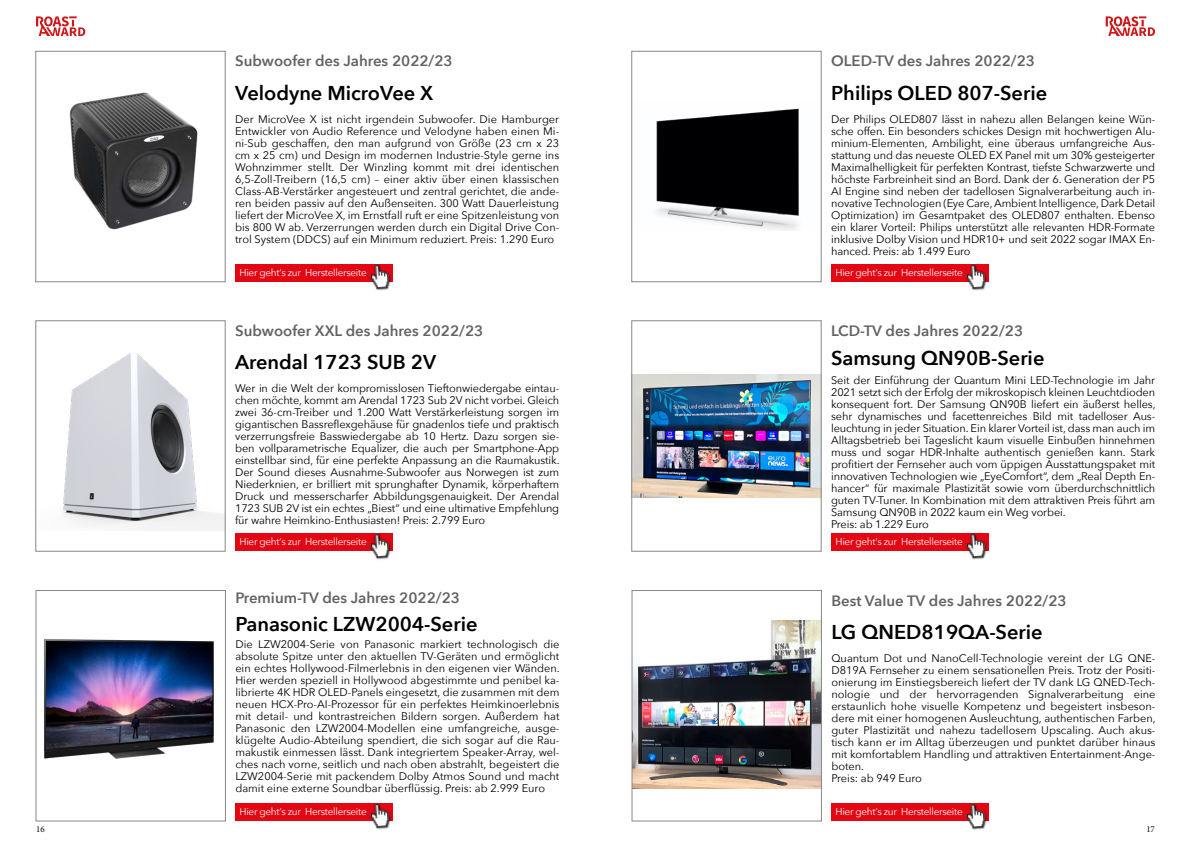
<style>
.page{position:relative;width:1191px;height:842px;background:#fff}
.page>*{position:absolute;margin:0;border:0;box-sizing:border-box;transform-origin:0 0}
.t1{font:600 20px "Avenir Next";color:#000}
.t2{font:600 15px "Avenir Next";color:#646363}
.t3{font:11px/12px "Avenir Next";letter-spacing:-.01em;color:#000;text-align:justify}
.t4{font:10px "Avenir Next";letter-spacing:-.03em;color:#fff}
.t5{font:9px "Minion Pro";color:#000}
</style>
<div class="page">
<img style="left:69px;top:92px;width:129px;height:138px">
<div style="left:36px;top:51px;width:189px;height:231px;border:1px solid #878787"></div>
<img style="left:63px;top:353px;width:160px;height:178px">
<img style="left:44px;top:639px;width:170px;height:120px">
<div style="left:36px;top:590px;width:190px;height:231px;border:1px solid #878787"></div>
<svg style="left:36px;top:16px;width:50px;height:20px"></svg>
<img style="left:656px;top:108px;width:143px;height:123px">
<div style="left:631px;top:51px;width:190px;height:231px;border:1px solid #878787"></div>
<img style="left:633px;top:375px;width:186px;height:122px">
<div style="left:631px;top:320px;width:190px;height:231px;border:1px solid #878787"></div>
<svg style="left:1105px;top:16px;width:50px;height:20px"></svg>
<div style="left:831px;top:533px;width:157px;height:18px;background:#e30613"></div>
<img style="left:965px;top:533px;width:22px;height:27px">
<img style="left:634px;top:621px;width:185px;height:167px">
<div style="left:632px;top:590px;width:189px;height:231px;border:1px solid #878787"></div>
<div style="left:235px;top:264px;width:157px;height:18px;background:#e30613"></div>
<img style="left:369px;top:264px;width:22px;height:26px">
<div style="left:235px;top:533px;width:157px;height:18px;background:#e30613"></div>
<img style="left:369px;top:533px;width:22px;height:27px">
<div style="left:235px;top:803px;width:157px;height:18px;background:#e30613"></div>
<img style="left:369px;top:802px;width:22px;height:27px">
<div style="left:831px;top:264px;width:157px;height:18px;background:#e30613"></div>
<img style="left:965px;top:264px;width:22px;height:26px">
<div style="left:831px;top:803px;width:157px;height:18px;background:#e30613"></div>
<img style="left:965px;top:803px;width:22px;height:27px">
<h2 class="t2" style="left:235px;top:48px;width:219px">Subwoofer des Jahres 2022/23</h2>
<h1 class="t1" style="left:235px;top:76px;width:200px">Velodyne MicroVee X</h1>
<p class="t3" style="left:235px;top:112px;width:326px">Der MicroVee X ist nicht irgendein Subwoofer. Die Hamburger Entwickler von Audio Reference und Velodyne haben einen Mi&shy;ni-Sub geschaffen, den man aufgrund von Größe (23 cm x 23 cm x 25 cm) und Design im modernen Industrie-Style gerne ins Wohnzimmer stellt. Der Winzling kommt mit drei identischen 6,5-Zoll-Treibern (16,5 cm) – einer aktiv über einen klassischen Class-AB-Verstärker angesteuert und zentral gerichtet, die ande&shy;ren beiden passiv auf den Außenseiten. 300 Watt Dauerleistung liefert der MicroVee X, im Ernstfall ruft er eine Spitzenleistung von bis 800 W ab. Verzerrungen werden durch ein Digital Drive Con&shy;trol System (DDCS) auf ein Minimum reduziert. Preis: 1.290 Euro</p>
<p class="t4" style="left:239px;top:264px;width:129px">Hier geht‘s zur Herstellerseite</p>
<h2 class="t2" style="left:235px;top:318px;width:250px">Subwoofer XXL des Jahres 2022/23</h2>
<h1 class="t1" style="left:235px;top:345px;width:202px">Arendal 1723 SUB 2V</h1>
<p class="t3" style="left:235px;top:382px;width:326px">Wer in die Welt der kompromisslosen Tieftonwiedergabe eintau&shy;chen möchte, kommt am Arendal 1723 Sub 2V nicht vorbei. Gleich zwei 36-cm-Treiber und 1.200 Watt Verstärkerleistung sorgen im gigantischen Bassreflexgehäuse für gnadenlos tiefe und praktisch verzerrungsfreie Basswiedergabe ab 10 Hertz. Dazu sorgen sie&shy;ben vollparametrische Equalizer, die auch per Smartphone-App einstellbar sind, für eine perfekte Anpassung an die Raumakustik.<br>Der Sound dieses Ausnahme-Subwoofer aus Norwegen ist zum Niederknien, er brilliert mit sprunghafter Dynamik, körperhaftem Druck und messerscharfer Abbildungsgenauigkeit. Der Arendal 1723 SUB 2V ist ein echtes „Biest“ und eine ultimative Empfehlung für wahre Heimkino-Enthusiasten! Preis: 2.799 Euro</p>
<p class="t4" style="left:239px;top:533px;width:129px">Hier geht‘s zur Herstellerseite</p>
<h2 class="t2" style="left:235px;top:585px;width:226px">Premium-TV des Jahres 2022/23</h2>
<h1 class="t1" style="left:235px;top:606px;width:244px">Panasonic LZW2004-Serie</h1>
<p class="t3" style="left:235px;top:638px;width:326px">Die LZW2004-Serie von Panasonic markiert technologisch die absolute Spitze unter den aktuellen TV-Geräten und ermöglicht ein echtes Hollywood-Filmerlebnis in den eigenen vier Wänden.<br>Hier werden speziell in Hollywood abgestimmte und penibel ka&shy;librierte 4K HDR OLED-Panels eingesetzt, die zusammen mit dem neuen HCX-Pro-AI-Prozessor für ein perfektes Heimkinoerlebnis mit detail- und kontrastreichen Bildern sorgen. Außerdem hat Panasonic den LZW2004-Modellen eine umfangreiche, ausge&shy;klügelte Audio-Abteilung spendiert, die sich sogar auf die Rau&shy;makustik einmessen lässt. Dank integriertem Speaker-Array, wel&shy;ches nach vorne, seitlich und nach oben abstrahlt, begeistert die LZW2004-Serie mit packendem Dolby Atmos Sound und macht damit eine externe Soundbar überflüssig. Preis: ab 2.999 Euro</p>
<p class="t4" style="left:239px;top:803px;width:129px">Hier geht‘s zur Herstellerseite</p>
<h2 class="t2" style="left:831px;top:48px;width:205px">OLED-TV des Jahres 2022/23</h2>
<h1 class="t1" style="left:831px;top:76px;width:218px">Philips OLED 807-Serie</h1>
<p class="t3" style="left:831px;top:112px;width:326px">Der Philips OLED807 lässt in nahezu allen Belangen keine Wün&shy;sche offen. Ein besonders schickes Design mit hochwertigen Alu&shy;minium-Elementen, Ambilight, eine überaus umfangreiche Aus&shy;stattung und das neueste OLED EX Panel mit um 30% gesteigerter Maximalhelligkeit für perfekten Kontrast, tiefste Schwarzwerte und höchste Farbreinheit sind an Bord. Dank der 6. Generation der P5<br>AI Engine sind neben der tadellosen Signalverarbeitung auch in&shy;novative Technologien (Eye Care, Ambient Intelligence, Dark Detail Optimization) im Gesamtpaket des OLED807 enthalten. Ebenso ein klarer Vorteil: Philips unterstützt alle relevanten HDR-Formate inklusive Dolby Vision und HDR10+ und seit 2022 sogar IMAX En&shy;hanced. Preis: ab 1.499 Euro</p>
<p class="t4" style="left:835px;top:264px;width:129px">Hier geht‘s zur Herstellerseite</p>
<h2 class="t2" style="left:831px;top:318px;width:194px">LCD-TV des Jahres 2022/23</h2>
<h1 class="t1" style="left:831px;top:341px;width:215px">Samsung QN90B-Serie</h1>
<p class="t3" style="left:831px;top:373px;width:326px;text-align:left">Seit der Einführung der Quantum Mini LED-Technologie im Jahr 2021 setzt sich der Erfolg der mikroskopisch kleinen Leuchtdioden konsequent fort. Der Samsung QN90B liefert ein äußerst helles, sehr dynamisches und facettenreiches Bild mit tadelloser Aus&shy;leuchtung in jeder Situation. Ein klarer Vorteil ist, dass man auch im Alltagsbetrieb bei Tageslicht kaum visuelle Einbußen hinnehmen muss und sogar HDR-Inhalte authentisch genießen kann. Stark profitiert der Fernseher auch vom üppigen Ausstattungspaket mit innovativen Technologien wie „EyeComfort“, dem „Real Depth En&shy;hancer“ für maximale Plastizität sowie vom überdurchschnittlich guten TV-Tuner. In Kombination mit dem attraktiven Preis führt am Samsung QN90B in 2022 kaum ein Weg vorbei.<br>Preis: ab 1.229 Euro</p>
<p class="t4" style="left:835px;top:533px;width:129px">Hier geht‘s zur Herstellerseite</p>
<h2 class="t2" style="left:831px;top:587px;width:237px">Best Value TV des Jahres 2022/23</h2>
<h1 class="t1" style="left:831px;top:615px;width:213px">LG QNED819QA-Serie</h1>
<p class="t3" style="left:831px;top:652px;width:326px;text-align:left">Quantum Dot und NanoCell-Technologie vereint der LG QNE-D819A Fernseher zu einem sensationellen Preis. Trotz der Positi&shy;onierung im Einstiegsbereich liefert der TV dank LG QNED-Tech&shy;nologie und der hervorragenden Signalverarbeitung eine erstaunlich hohe visuelle Kompetenz und begeistert insbeson&shy;dere mit einer homogenen Ausleuchtung, authentischen Farben, guter Plastizität und nahezu tadellosem Upscaling. Auch akus&shy;tisch kann er im Alltag überzeugen und punktet darüber hinaus mit komfortablem Handling und attraktiven Entertainment-Ange&shy;boten.<br>Preis: ab 949 Euro</p>
<p class="t4" style="left:835px;top:803px;width:129px">Hier geht‘s zur Herstellerseite</p>
<p class="t5" style="left:36px;top:823px;width:10px">16</p>
<p class="t5" style="left:1146px;top:823px;width:10px">17</p>
</div>
